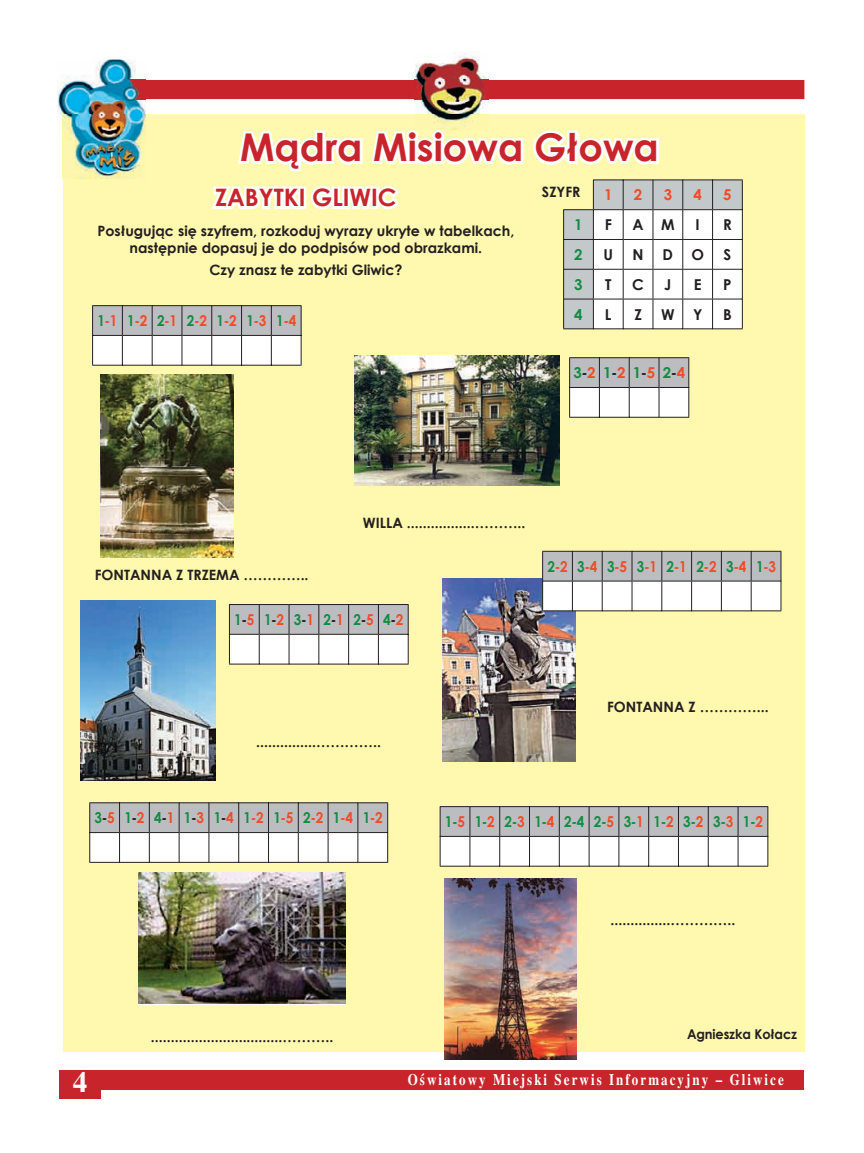
<style>
.page{position:relative;width:864px;height:1153px;background:#fff}
.page>*{position:absolute;margin:0;border:0;box-sizing:border-box;transform-origin:0 0}
.t1{font:700 38.25px "Century Gothic";color:#c8242b}
.t2{font:700 29.1px "Times New Roman";color:#fff}
.t3{font:700 24px "Century Gothic";color:#c8242b}
.t4{font:700 16.2px "Times New Roman";letter-spacing:.16em;color:#fff;scale:.8 1}
.t5{font:700 15px "Century Gothic";color:#f04c27;scale:.9 1}
.t6{font:700 15px "Century Gothic";color:#138c44;scale:.9 1}
.t7{font:700 15px "Century Gothic";color:#231f20}
.t8{font:700 15px "Century Gothic";color:#138c44}
.t9{font:700 15px "Century Gothic";color:#f04c27}
.t10{font:700 14.25px/17.1px "Century Gothic";color:#231f20;text-align:center}
.t11{font:700 13.5px "Century Gothic";letter-spacing:-.01em;color:#231f20;scale:.96 1}
.s1{color:#138c44}
.s2{color:#231f20}
.s3{color:#f04c27}
</style>
<div class="page">
<div style="left:63px;top:114px;width:741px;height:937px;background:#fff8ae"></div>
<img style="left:442px;top:578px;width:133px;height:183px">
<img style="left:100px;top:418px;width:134px;height:139px">
<img style="left:81px;top:600px;width:134px;height:180px">
<div style="left:146px;top:80px;width:658px;height:19px;background:#c8242b"></div>
<img style="left:414px;top:53px;width:74px;height:76px">
<img style="left:414px;top:80px;width:74px;height:19px">
<div style="left:60px;top:1070px;width:744px;height:19px;background:#c8242b"></div>
<div style="left:60px;top:1070px;width:41px;height:28px;background:#c8242b"></div>
<img style="left:57px;top:60px;width:89px;height:118px">
<img style="left:63px;top:114px;width:83px;height:64px">
<img style="left:116px;top:80px;width:30px;height:19px">
<svg style="left:542px;top:551px;width:239px;height:60px"></svg>
<hr style="left:751px;top:610px;width:30px;height:1px;background:#231f20">
<svg style="left:89px;top:802px;width:299px;height:60px"></svg>
<hr style="left:358px;top:861px;width:30px;height:1px;background:#231f20">
<svg style="left:229px;top:604px;width:179px;height:60px"></svg>
<hr style="left:378px;top:663px;width:30px;height:1px;background:#231f20">
<img style="left:138px;top:872px;width:207px;height:131px">
<img style="left:444px;top:878px;width:132px;height:181px">
<svg style="left:439px;top:806px;width:329px;height:60px"></svg>
<img style="left:354px;top:418px;width:205px;height:68px">
<svg style="left:92px;top:130px;width:650px;height:288px"></svg>
<hr style="left:659px;top:417px;width:30px;height:1px;background:#231f20">
<h1 class="t1" style="left:240px;top:118px;width:420px">Mądra Misiowa Głowa</h1>
<h3 class="t3" style="left:215px;top:179px;width:183px">ZABYTKI GLIWIC</h3>
<p class="t10" style="left:97px;top:222px;width:418px">Posługując się szyfrem, rozkoduj wyrazy ukryte w tabelkach, następnie dopasuj je do podpisów pod obrazkami.</p>
<p class="t10" style="left:209px;top:260px;width:194px">Czy znasz te zabytki Gliwic?</p>
<p class="t5" style="left:97px;top:309px;width:222px"><span class="s1">1</span>-1 <span class="s1">1</span>-2 <span class="s1">2</span>-1 <span class="s1">2</span>-2 <span class="s1">1</span>-2 <span class="s1">1</span>-3 <span class="s1">1</span>-4</p>
<p class="t10" style="left:541px;top:183px;width:40px">SZYFR</p>
<p class="t9" style="left:603px;top:183px;width:10px">1</p>
<p class="t9" style="left:633px;top:183px;width:10px">2</p>
<p class="t9" style="left:663px;top:183px;width:10px">3</p>
<p class="t9" style="left:693px;top:183px;width:10px">4</p>
<p class="t9" style="left:723px;top:183px;width:10px">5</p>
<p class="t8" style="left:574px;top:213px;width:10px">1</p>
<p class="t7" style="left:604px;top:213px;width:9px">F</p>
<p class="t7" style="left:632px;top:213px;width:44px">A M</p>
<p class="t7" style="left:695px;top:213px;width:6px">I</p>
<p class="t7" style="left:722px;top:213px;width:10px">R</p>
<p class="t8" style="left:574px;top:243px;width:10px">2</p>
<p class="t7" style="left:603px;top:243px;width:11px">U</p>
<p class="t7" style="left:632px;top:243px;width:13px">N</p>
<p class="t7" style="left:662px;top:243px;width:43px">D O</p>
<p class="t7" style="left:723px;top:243px;width:9px">S</p>
<p class="t8" style="left:574px;top:273px;width:10px">3</p>
<p class="t7" style="left:605px;top:273px;width:8px">T</p>
<p class="t7" style="left:632px;top:273px;width:13px">C</p>
<p class="t7" style="left:664px;top:273px;width:9px">J</p>
<p class="t7" style="left:693px;top:273px;width:9px">E</p>
<p class="t7" style="left:723px;top:273px;width:10px">P</p>
<p class="t8" style="left:574px;top:303px;width:10px">4</p>
<p class="t7" style="left:604px;top:303px;width:8px">L</p>
<p class="t7" style="left:634px;top:303px;width:9px">Z</p>
<p class="t7" style="left:660px;top:303px;width:43px">W Y</p>
<p class="t7" style="left:722px;top:303px;width:10px">B</p>
<p class="t8" style="left:573px;top:361px;width:113px">3<span class="s2">-</span><span class="s3">2</span> 1<span class="s2">-</span><span class="s3">2</span> 1<span class="s2">-</span><span class="s3">5</span> 2<span class="s2">-</span><span class="s3">4</span></p>
<p class="t10" style="left:95px;top:565px;width:215px">FONTANNA Z TRZEMA …………..</p>
<p class="t10" style="left:363px;top:513px;width:164px">WILLA .................………..</p>
<p class="t6" style="left:234px;top:608px;width:189px">1<span class="s2">-</span><span class="s3">5</span> 1<span class="s2">-</span><span class="s3">2</span> 3<span class="s2">-</span><span class="s3">1</span> 2<span class="s2">-</span><span class="s3">1</span> 2<span class="s2">-</span><span class="s3">5</span> 4<span class="s2">-</span><span class="s3">2</span></p>
<p class="t5" style="left:547px;top:555px;width:255px"><span class="s1">2</span>-2 <span class="s1">3</span>-4 <span class="s1">3</span>-5 <span class="s1">3</span>-1 <span class="s1">2</span>-1 <span class="s1">2</span>-2 <span class="s1">3</span>-4 <span class="s1">1</span>-3</p>
<p class="t10" style="left:256px;top:732px;width:126px">...............…………..</p>
<p class="t10" style="left:606px;top:697px;width:163px">FONTANNA Z …………...</p>
<p class="t5" style="left:94px;top:806px;width:321px"><span class="s1">3</span><span class="s2">-</span>5 <span class="s1">1</span><span class="s2">-</span>2 <span class="s1">4</span><span class="s2">-</span>1 <span class="s1">1</span><span class="s2">-</span>3 <span class="s1">1</span><span class="s2">-</span>4 <span class="s1">1</span>-2 <span class="s1">1</span>-5 <span class="s1">2</span>-2 <span class="s1">1</span>-4 <span class="s1">1</span>-2</p>
<p class="t10" style="left:151px;top:1027px;width:184px">.................................………..</p>
<p class="t6" style="left:445px;top:810px;width:355px">1-<span class="s3">5</span> 1-<span class="s3">2</span> 2-<span class="s3">3</span> 1-<span class="s3">4</span> 2-4 2-<span class="s3">5</span> 3-<span class="s3">1</span> 1-<span class="s3">2</span> 3-<span class="s3">2</span> 3-<span class="s3">3</span> 1-<span class="s3">2</span></p>
<p class="t10" style="left:610px;top:911px;width:126px">...............…………..</p>
<p class="t11" style="left:686px;top:1023px;width:116px">Agnieszka Kołacz</p>
<h2 class="t2" style="left:73px;top:1065px;width:16px">4</h2>
<p class="t4" style="left:407px;top:1069px;width:471px">Oświatowy Miejski Serwis Informacyjny – Gliwice</p>
</div>
